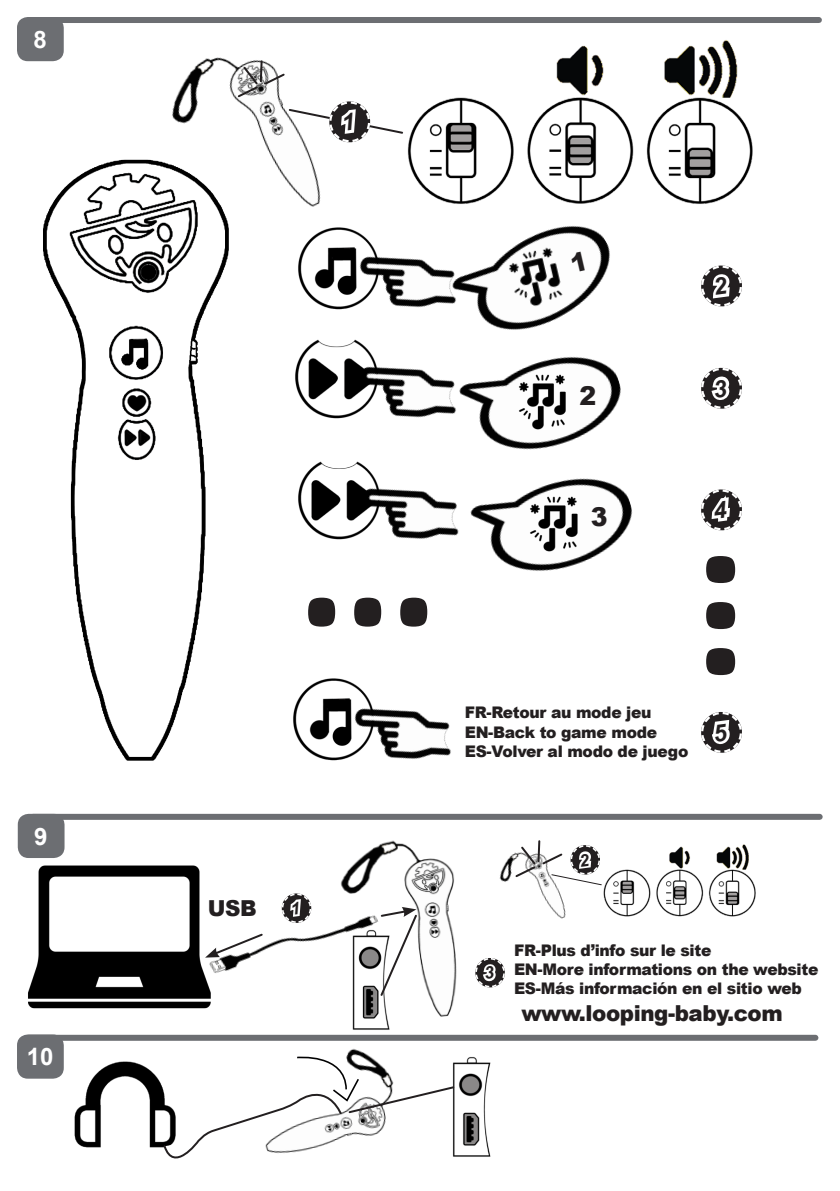
<style>
.page{position:relative;width:840px;height:1191px;background:#fff}
.page>*{position:absolute;margin:0;border:0;box-sizing:border-box;transform-origin:0 0}
.t1{font:700 192px "Calibri";color:#231f20}
.t2{font:900 26px "Arial";color:#231f20}
.N_Fond_Couleur_Fig{font:700 24px "Arial";color:#fff}
.t3{font:900 22px "Arial";letter-spacing:-.02em;color:#231f20}
.t4{font:900 16px "Arial";letter-spacing:-.02em;color:#231f20}
</style>
<div class="page">
<img style="left:228px;top:931px;width:105px;height:40px">
<img style="left:295px;top:339px;width:46px;height:79px">
<img style="left:298px;top:247px;width:43px;height:62px">
<div style="left:17px;top:17px;width:47px;height:44px;background:#6c6e72;border-radius:11px"></div>
<div style="left:32px;top:17px;width:786px;height:6px;background:#6c6e72"></div>
<img style="left:43px;top:159px;width:186px;height:602px">
<img style="left:407px;top:40px;width:346px;height:164px">
<img style="left:147px;top:57px;width:194px;height:190px">
<img style="left:341px;top:227px;width:101px;height:83px">
<img style="left:442px;top:199px;width:190px;height:131px">
<img style="left:502px;top:243px;width:71px;height:70px">
<img style="left:341px;top:324px;width:146px;height:94px">
<img style="left:451px;top:334px;width:170px;height:116px">
<img style="left:514px;top:373px;width:59px;height:58px">
<img style="left:490px;top:478px;width:143px;height:93px">
<img style="left:526px;top:494px;width:59px;height:59px">
<img style="left:298px;top:461px;width:45px;height:79px">
<img style="left:343px;top:446px;width:147px;height:93px">
<img style="left:293px;top:678px;width:35px;height:82px">
<img style="left:328px;top:678px;width:162px;height:136px">
<div style="left:18px;top:814px;width:46px;height:44px;background:#6c6e72;border-radius:11px"></div>
<div style="left:33px;top:814px;width:786px;height:6px;background:#6c6e72"></div>
<img style="left:19px;top:853px;width:209px;height:156px">
<img style="left:333px;top:840px;width:124px;height:177px">
<img style="left:601px;top:844px;width:155px;height:73px">
<img style="left:506px;top:854px;width:60px;height:65px">
<img style="left:74px;top:1061px;width:88px;height:87px">
<div style="left:29px;top:1034px;width:786px;height:6px;background:#6c6e72"></div>
<div style="left:17px;top:1034px;width:47px;height:44px;background:#6c6e72;border-radius:11px"></div>
<img style="left:246px;top:1040px;width:173px;height:13px">
<svg style="left:205px;top:932px;width:59px;height:25px"></svg>
<img style="left:345px;top:927px;width:49px;height:103px">
<img style="left:455px;top:1057px;width:36px;height:100px">
<svg style="left:378px;top:907px;width:40px;height:90px"></svg>
<svg style="left:162px;top:1053px;width:293px;height:106px"></svg>
<svg style="left:236px;top:59px;width:167px;height:85px"></svg>
<svg style="left:570px;top:251px;width:14px;height:21px"></svg>
<svg style="left:701px;top:265px;width:41px;height:144px"></svg>
<svg style="left:701px;top:489px;width:41px;height:42px"></svg>
<svg style="left:701px;top:711px;width:41px;height:42px"></svg>
<svg style="left:281px;top:893px;width:31px;height:30px"></svg>
<svg style="left:513px;top:840px;width:89px;height:45px"></svg>
<svg style="left:475px;top:862px;width:31px;height:126px"></svg>
<p class="N_Fond_Couleur_Fig" style="left:33px;top:22px;width:15px">8</p>
<p class="N_Fond_Couleur_Fig" style="left:34px;top:819px;width:15px">9</p>
<p class="N_Fond_Couleur_Fig" style="left:27px;top:1040px;width:28px">10</p>
<p class="t2" style="left:579px;top:376px;width:18px">2</p>
<p class="t1" style="left:296px;top:426px;width:143px">...</p>
<p class="t2" style="left:590px;top:498px;width:18px">3</p>
<p class="t4" style="left:464px;top:701px;width:188px">FR-Retour au mode jeu</p>
<p class="t4" style="left:464px;top:720px;width:194px">EN-Back to game mode</p>
<p class="t4" style="left:464px;top:739px;width:225px">ES-Volver al modo de juego</p>
<p class="t1" style="left:906px;top:544px;width:143px;rotate:90deg">...</p>
<p class="t3" style="left:208px;top:892px;width:50px">USB</p>
<p class="t4" style="left:513px;top:938px;width:199px">FR-Plus d’info sur le site</p>
<p class="t4" style="left:513px;top:957px;width:306px">EN-More informations on the website</p>
<p class="t4" style="left:513px;top:976px;width:289px">ES-Más información en el sitio web</p>
<p class="t3" style="left:521px;top:997px;width:262px">www.looping-baby.com</p>
</div>
